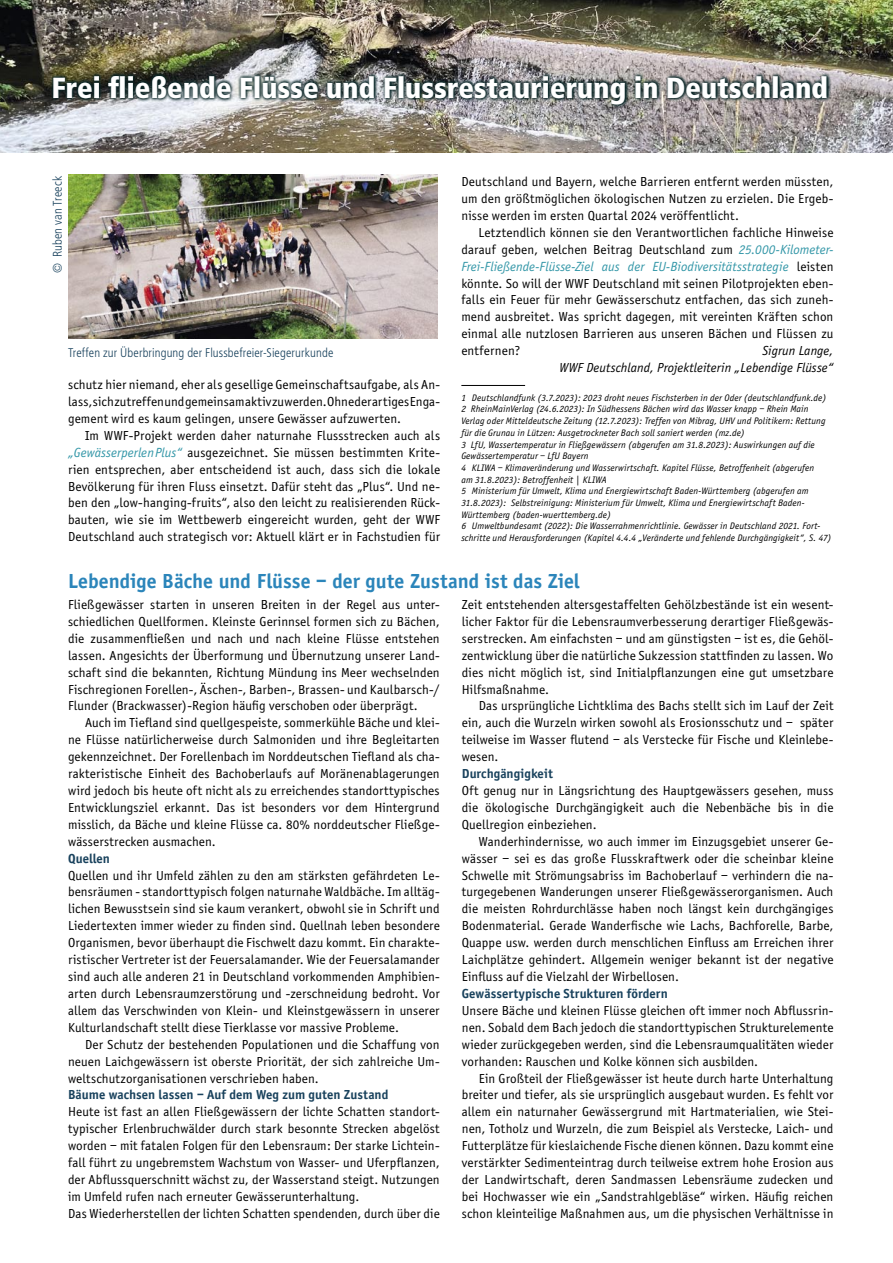
<style>
.page{position:relative;width:893px;height:1263px;background:#fff}
.page>*{position:absolute;margin:0;border:0;box-sizing:border-box;transform-origin:0 0}
.t1{font:900 condensed 28.8px "Frutiger";letter-spacing:.01em;color:#fff}
.ueber_1{font:700 21px "Officina Sans";letter-spacing:.005em;color:#2b85ba}
.body{font:italic 13.65px "Officina Sans";letter-spacing:.005em;color:#3296a7}
.body-2{font:13.5px/17px "Officina Sans";letter-spacing:.01em;color:#000;text-align:justify}
.body_ohne_einzug{font:13.5px/17px "Officina Sans";letter-spacing:.015em;color:#000;text-align:justify}
.unterueberschrift{font:700 13.5px "Officina Sans";letter-spacing:.005em;color:#19425d}
.autor{font:italic 13.5px "Officina Sans";letter-spacing:.005em;color:#000}
.body-3{font:700 13.5px "Officina Sans";letter-spacing:.005em;color:#19425d}
.body-4{font:italic 13.5px "Officina Sans";letter-spacing:.005em;color:#000}
.bildunterschrift{font:300 condensed 12.6px "Frutiger";letter-spacing:.01em;color:#19425d}
.Absatzformat_1{font:italic 9.75px/11.7px "Officina Sans";letter-spacing:.01em;color:#000}
.s1{font-style:italic;font-size:13.65px;color:#3296a7}
.s2{font-style:normal;font-size:13.5px;color:#000}
</style>
<div class="page">
<img style="left:0;top:0;width:893px;height:152px">
<img style="left:68px;top:175px;width:370px;height:163px">
<hr style="left:461px;top:385px;width:64px;height:1px;background:#000">
<img style="left:49px;top:72px;width:782px;height:37px">
<p class="t1" style="left:52px;top:71px;width:778px">Frei fließende Flüsse und Flussrestaurierung in Deutschland</p>
<p class="bildunterschrift" style="left:50px;top:272px;width:98px;rotate:-90deg">© Ruben van Treeck</p>
<p class="body-2" style="left:461px;top:173px;width:374px">Deutschland und Bayern, welche Barrieren entfernt werden müssten, um den größtmöglichen ökologischen Nutzen zu erzielen. Die Ergeb&shy;nisse werden im ersten Quartal 2024 veröffentlicht.</p>
<p class="body-2" style="left:461px;top:224px;width:374px;text-align:right">Letztendlich können sie den Verantwortlichen fachliche Hinweise darauf geben, welchen Beitrag Deutschland zum <span class="s1">25.000-Kilometer-</span></p>
<p class="body" style="left:461px;top:259px;width:374px">Frei-Fließende-Flüsse-Ziel aus der EU-Biodiversitätsstrategie <span class="s2">leisten</span></p>
<p class="body-2" style="left:461px;top:275px;width:374px">könnte. So will der WWF Deutschland mit seinen Pilotprojekten eben&shy;falls ein Feuer für mehr Gewässerschutz entfachen, das sich zuneh&shy;mend ausbreitet. Was spricht dagegen, mit vereinten Kräften schon einmal alle nutzlosen Barrieren aus unseren Bächen und Flüssen zu entfernen?</p>
<p class="body-4" style="left:763px;top:343px;width:72px">Sigrun Lange,</p>
<p class="autor" style="left:560px;top:360px;width:275px">WWF Deutschland, Projektleiterin „Lebendige Flüsse“</p>
<p class="Absatzformat_1" style="left:461px;top:392px;width:367px">1 Deutschlandfunk (3.7.2023): 2023 droht neues Fischsterben in der Oder (deutschlandfunk.de)</p>
<p class="Absatzformat_1" style="left:461px;top:404px;width:366px">2 RheinMainVerlag (24.6.2023): In Südhessens Bächen wird das Wasser knapp – Rhein Main<br>Verlag oder Mitteldeutsche Zeitung (12.7.2023): Treffen von Mibrag, UHV und Politikern: Rettung für die Grunau in Lützen: Ausgetrockneter Bach soll saniert werden (mz.de)</p>
<p class="Absatzformat_1" style="left:461px;top:439px;width:355px">3 LfU, Wassertemperatur in Fließgewässern (abgerufen am 31.8.2023): Auswirkungen auf die<br>Gewässertemperatur – LfU Bayern</p>
<p class="Absatzformat_1" style="left:461px;top:462px;width:354px">4 KLIWA – Klimaveränderung und Wasserwirtschaft. Kapitel Flüsse, Betroffenheit (abgerufen am 31.8.2023): Betroffenheit | KLIWA</p>
<p class="Absatzformat_1" style="left:461px;top:485px;width:349px">5 Ministerium für Umwelt, Klima und Energiewirtschaft Baden-Württemberg (abgerufen am<br>31.8.2023): Selbstreinigung: Ministerium für Umwelt, Klima und Energiewirtschaft Baden-<br>Württemberg (baden-wuerttemberg.de)</p>
<p class="Absatzformat_1" style="left:461px;top:521px;width:372px">6 Umweltbundesamt (2022): Die Wasserrahmenrichtlinie. Gewässer in Deutschland 2021. Fort&shy;schritte und Herausforderungen (Kapitel 4.4.4 „Veränderte und fehlende Durchgängigkeit“, S. 47)</p>
<p class="ueber_1" style="left:68px;top:568px;width:513px">Lebendige Bäche und Flüsse – der gute Zustand ist das Ziel</p>
<p class="body-2" style="left:68px;top:596px;width:373px">Fließgewässer starten in unseren Breiten in der Regel aus unter&shy;schiedlichen Quellformen. Kleinste Gerinnsel formen sich zu Bächen, die zusammenfließen und nach und nach kleine Flüsse entstehen lassen. Angesichts der Überformung und Übernutzung unserer Land&shy;schaft sind die bekannten, Richtung Mündung ins Meer wechselnden Fischregionen Forellen-, Äschen-, Barben-, Brassen- und Kaulbarsch-/ Flunder (Brackwasser)-Region häufig verschoben oder überprägt.</p>
<p class="body-2" style="left:68px;top:714px;width:373px;text-indent:17px">Auch im Tiefland sind quellgespeiste, sommerkühle Bäche und klei&shy;ne Flüsse natürlicherweise durch Salmoniden und ihre Begleitarten gekennzeichnet. Der Forellenbach im Norddeutschen Tiefland als cha&shy;rakteristische Einheit des Bachoberlaufs auf Moränenablagerungen wird jedoch bis heute oft nicht als zu erreichendes standorttypisches Entwicklungsziel erkannt. Das ist besonders vor dem Hintergrund misslich, da Bäche und kleine Flüsse ca. 80% norddeutscher Fließge&shy;wässerstrecken ausmachen.</p>
<p class="unterueberschrift" style="left:68px;top:850px;width:43px">Quellen</p>
<p class="body_ohne_einzug" style="left:68px;top:867px;width:373px">Quellen und ihr Umfeld zählen zu den am stärksten gefährdeten Le&shy;bensräumen - standorttypisch folgen naturnahe Waldbäche. Im alltäg&shy;lichen Bewusstsein sind sie kaum verankert, obwohl sie in Schrift und Liedertexten immer wieder zu finden sind. Quellnah leben besondere Organismen, bevor überhaupt die Fischwelt dazu kommt. Ein charakte&shy;ristischer Vertreter ist der Feuersalamander. Wie der Feuersalamander sind auch alle anderen 21 in Deutschland vorkommenden Amphibien&shy;arten durch Lebensraumzerstörung und -zerschneidung bedroht. Vor allem das Verschwinden von Klein- und Kleinstgewässern in unserer Kulturlandschaft stellt diese Tierklasse vor massive Probleme.</p>
<p class="body-2" style="left:68px;top:1036px;width:373px;text-indent:17px">Der Schutz der bestehenden Populationen und die Schaffung von neuen Laichgewässern ist oberste Priorität, der sich zahlreiche Um&shy;weltschutzorganisationen verschrieben haben.</p>
<p class="body-3" style="left:68px;top:1087px;width:322px">Bäume wachsen lassen – Auf dem Weg zum guten Zustand</p>
<p class="body-2" style="left:68px;top:1103px;width:373px">Heute ist fast an allen Fließgewässern der lichte Schatten standort&shy;typischer Erlenbruchwälder durch stark besonnte Strecken abgelöst worden – mit fatalen Folgen für den Lebensraum: Der starke Lichtein&shy;fall führt zu ungebremstem Wachstum von Wasser- und Uferpflanzen, der Abflussquerschnitt wächst zu, der Wasserstand steigt. Nutzungen im Umfeld rufen nach erneuter Gewässerunterhaltung.</p>
<p class="body-2" style="left:68px;top:1205px;width:373px">Das Wiederherstellen der lichten Schatten spendenden, durch über die</p>
<p class="bildunterschrift" style="left:68px;top:345px;width:267px">Treffen zur Überbringung der Flussbefreier-Siegerurkunde</p>
<p class="body-2" style="left:68px;top:376px;width:374px">schutz hier niemand, eher als gesellige Gemeinschaftsaufgabe, als An&shy;lass, sich zu treffen und gemeinsam aktiv zu werden. Ohne derartiges Enga&shy;gement wird es kaum gelingen, unsere Gewässer aufzuwerten.</p>
<p class="body-2" style="left:68px;top:427px;width:374px;text-indent:17px">Im WWF-Projekt werden daher naturnahe Flussstrecken auch als <span class="s1">„GewässerperlenPlus“</span> ausgezeichnet. Sie müssen bestimmten Krite&shy;rien entsprechen, aber entscheidend ist auch, dass sich die lokale Bevölkerung für ihren Fluss einsetzt. Dafür steht das „Plus“. Und ne&shy;ben den „low-hanging-fruits“, also den leicht zu realisierenden Rück&shy;bauten, wie sie im Wettbewerb eingereicht wurden, geht der WWF Deutschland auch strategisch vor: Aktuell klärt er in Fachstudien für</p>
<p class="body-2" style="left:462px;top:596px;width:373px">Zeit entstehenden altersgestaffelten Gehölzbestände ist ein wesent&shy;licher Faktor für die Lebensraumverbesserung derartiger Fließgewäs&shy;serstrecken. Am einfachsten – und am günstigsten – ist es, die Gehöl&shy;zentwicklung über die natürliche Sukzession stattfinden zu lassen. Wo dies nicht möglich ist, sind Initialpflanzungen eine gut umsetzbare Hilfsmaßnahme.</p>
<p class="body-2" style="left:462px;top:698px;width:373px;text-indent:17px">Das ursprüngliche Lichtklima des Bachs stellt sich im Lauf der Zeit ein, auch die Wurzeln wirken sowohl als Erosionsschutz und – später teilweise im Wasser flutend – als Verstecke für Fische und Kleinlebe&shy;wesen.</p>
<p class="unterueberschrift" style="left:462px;top:765px;width:93px">Durchgängigkeit</p>
<p class="body-2" style="left:462px;top:782px;width:373px">Oft genug nur in Längsrichtung des Hauptgewässers gesehen, muss die ökologische Durchgängigkeit auch die Nebenbäche bis in die Quellregion einbeziehen.</p>
<p class="body-2" style="left:462px;top:833px;width:373px;text-indent:17px">Wanderhindernisse, wo auch immer im Einzugsgebiet unserer Ge&shy;wässer – sei es das große Flusskraftwerk oder die scheinbar kleine Schwelle mit Strömungsabriss im Bachoberlauf – verhindern die na&shy;turgegebenen Wanderungen unserer Fließgewässerorganismen. Auch die meisten Rohrdurchlässe haben noch längst kein durchgängiges Bodenmaterial. Gerade Wanderfische wie Lachs, Bachforelle, Barbe, Quappe usw. werden durch menschlichen Einfluss am Erreichen ihrer Laichplätze gehindert. Allgemein weniger bekannt ist der negative Einfluss auf die Vielzahl der Wirbellosen.</p>
<p class="unterueberschrift" style="left:462px;top:985px;width:208px">Gewässertypische Strukturen fördern</p>
<p class="body-2" style="left:462px;top:1002px;width:373px">Unsere Bäche und kleinen Flüsse gleichen oft immer noch Abflussrin&shy;nen. Sobald dem Bach jedoch die standorttypischen Strukturelemente wieder zurückgegeben werden, sind die Lebensraumqualitäten wieder vorhanden: Rauschen und Kolke können sich ausbilden.</p>
<p class="body-2" style="left:462px;top:1070px;width:373px;text-indent:17px">Ein Großteil der Fließgewässer ist heute durch harte Unterhaltung breiter und tiefer, als sie ursprünglich ausgebaut wurden. Es fehlt vor allem ein naturnaher Gewässergrund mit Hartmaterialien, wie Stei&shy;nen, Totholz und Wurzeln, die zum Beispiel als Verstecke, Laich- und Futterplätze für kieslaichende Fische dienen können. Dazu kommt eine verstärkter Sedimenteintrag durch teilweise extrem hohe Erosion aus der Landwirtschaft, deren Sandmassen Lebensräume zudecken und bei Hochwasser wie ein „Sandstrahlgebläse“ wirken. Häufig reichen schon kleinteilige Maßnahmen aus, um die physischen Verhältnisse in</p>
</div>
